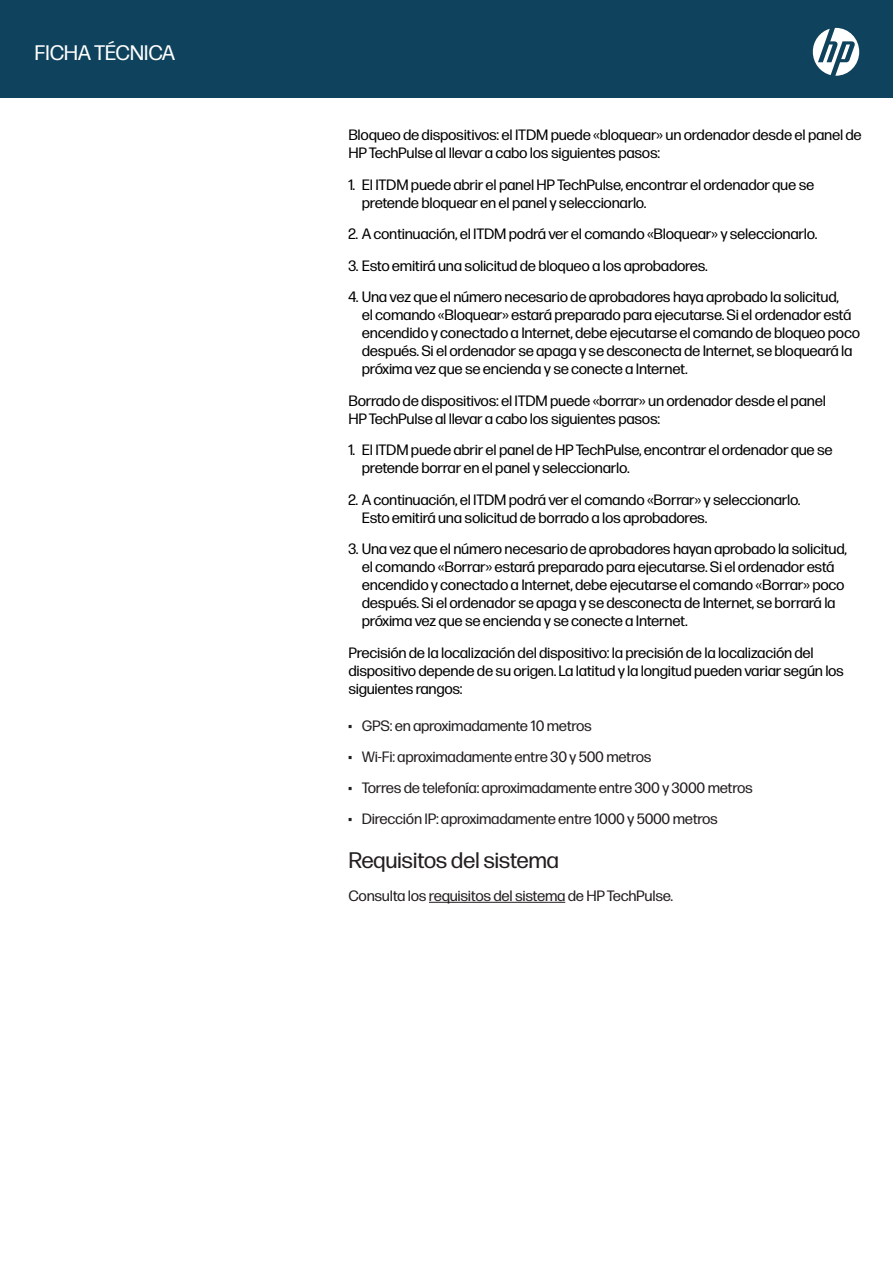
<style>
.page{position:relative;width:893px;height:1263px;background:#fff}
.page>*{position:absolute;margin:0;border:0;box-sizing:border-box;transform-origin:0 0}
.t1{font:22.5px "Forma DJR Micro";letter-spacing:-.02em;color:#231f20}
.t2{font:21px "Forma DJR Micro";letter-spacing:-.02em;color:#fff}
.t3{font:15px/18px "Forma DJR Micro";letter-spacing:-.02em;color:#000}
.t4{font:15px "Forma DJR Micro";letter-spacing:-.02em;color:#231f20}
.s1{font-family:"Forma DJR Display"}
</style>
<div class="page">
<div style="left:0;top:0;width:893px;height:98px;background:#0f425c"></div>
<svg style="left:813px;top:28px;width:46px;height:48px"></svg>
<hr style="left:429px;top:902px;width:136px;height:1px;background:#231f20">
<h2 class="t2" style="left:35px;top:38px;width:142px">FICHA TÉCNICA</h2>
<p class="t3" style="left:348px;top:125px;width:515px">Bloqueo de dispositivos: el ITDM puede «bloquear» un ordenador desde el panel de<br>HP TechPulse al llevar a cabo los siguientes pasos:</p>
<p class="t3" style="left:362px;top:174px;width:454px;text-indent:-14px"><span class="s1">1.</span> El ITDM puede abrir el panel HP TechPulse, encontrar el ordenador que se pretende bloquear en el panel y seleccionarlo.</p>
<p class="t3" style="left:348px;top:224px;width:470px"><span class="s1">2.</span> A continuación, el ITDM podrá ver el comando «Bloquear» y seleccionarlo.</p>
<p class="t3" style="left:348px;top:255px;width:361px"><span class="s1">3.</span> Esto emitirá una solicitud de bloqueo a los aprobadores.</p>
<p class="t3" style="left:362px;top:287px;width:500px;text-indent:-14px"><span class="s1">4.</span> Una vez que el número necesario de aprobadores haya aprobado la solicitud,<br>el comando «Bloquear» estará preparado para ejecutarse. Si el ordenador está encendido y conectado a Internet, debe ejecutarse el comando de bloqueo poco después. Si el ordenador se apaga y se desconecta de Internet, se bloqueará la próxima vez que se encienda y se conecte a Internet.</p>
<p class="t3" style="left:348px;top:390px;width:479px">Borrado de dispositivos: el ITDM puede «borrar» un ordenador desde el panel<br>HP TechPulse al llevar a cabo los siguientes pasos:</p>
<p class="t3" style="left:362px;top:440px;width:472px;text-indent:-14px"><span class="s1">1.</span> El ITDM puede abrir el panel de HP TechPulse, encontrar el ordenador que se pretende borrar en el panel y seleccionarlo.</p>
<p class="t3" style="left:362px;top:489px;width:440px;text-indent:-14px"><span class="s1">2.</span> A continuación, el ITDM podrá ver el comando «Borrar» y seleccionarlo.<br>Esto emitirá una solicitud de borrado a los aprobadores.</p>
<p class="t3" style="left:362px;top:539px;width:487px;text-indent:-14px"><span class="s1">3.</span> Una vez que el número necesario de aprobadores hayan aprobado la solicitud, el comando «Borrar» estará preparado para ejecutarse. Si el ordenador está encendido y conectado a Internet, debe ejecutarse el comando «Borrar» poco después. Si el ordenador se apaga y se desconecta de Internet, se borrará la próxima vez que se encienda y se conecte a Internet.</p>
<p class="t3" style="left:348px;top:642px;width:497px">Precisión de la localización del dispositivo: la precisión de la localización del dispositivo depende de su origen. La latitud y la longitud pueden variar según los siguientes rangos:</p>
<p class="t4" style="left:348px;top:715px;width:245px"><span class="s1">•</span> GPS: en aproximadamente 10 metros</p>
<p class="t4" style="left:348px;top:746px;width:305px"><span class="s1">•</span> Wi-Fi: aproximadamente entre 30 y 500 metros</p>
<p class="t4" style="left:348px;top:777px;width:406px"><span class="s1">•</span> Torres de telefonía: aproximadamente entre 300 y 3000 metros</p>
<p class="t4" style="left:348px;top:807px;width:371px"><span class="s1">•</span> Dirección IP: aproximadamente entre 1000 y 5000 metros</p>
<h1 class="t1" style="left:348px;top:844px;width:212px">Requisitos del sistema</h1>
<p class="t4" style="left:348px;top:885px;width:326px">Consulta los requisitos del sistema de HP TechPulse.</p>
</div>
